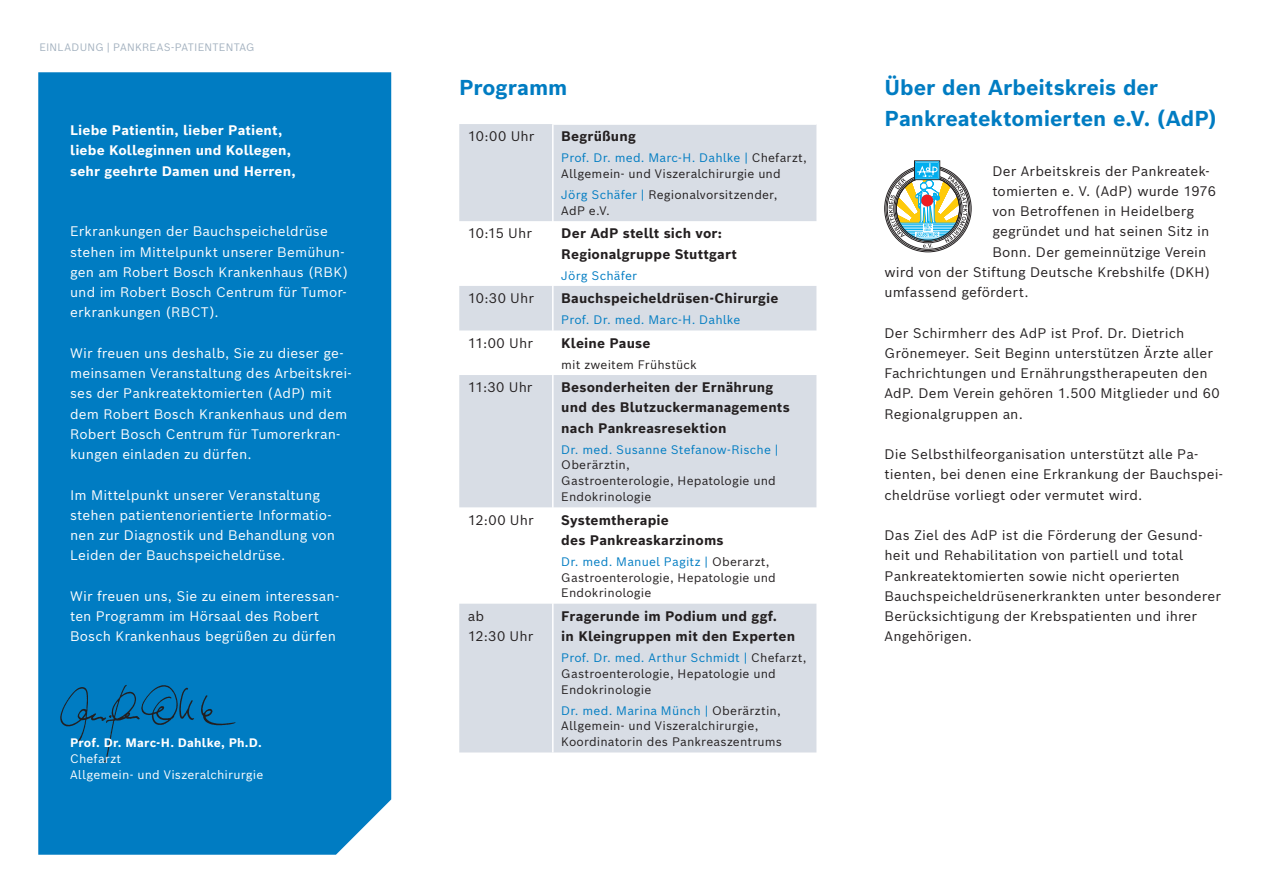
<style>
.page{position:relative;width:1263px;height:893px;background:#fff}
.page>*{position:absolute;margin:0;border:0;box-sizing:border-box;transform-origin:0 0}
.t1{font:700 21px/31.5px "Bosch Sans";color:#007cc2}
.t2{font:13.5px/20.2px "Bosch Sans";letter-spacing:.005em;color:#231f20}
.t3{font:13.5px/20.2px "Bosch Sans";letter-spacing:.005em;color:#fff}
.t4{font:700 13.5px/20.2px "Bosch Sans";letter-spacing:.01em;color:#231f20}
.t5{font:700 13.5px/20.2px "Bosch Sans";letter-spacing:.01em;color:#fff}
.t6{font:12px/15.8px "Bosch Sans";letter-spacing:.01em;color:#231f20}
.t7{font:12px "Bosch Sans";letter-spacing:.015em;color:#007cc2}
.t8{font:12px/15.8px "Bosch Sans";letter-spacing:.015em;color:#fff}
.t9{font:700 12px "Bosch Sans";letter-spacing:.015em;color:#fff}
.t10{font:10.5px "Bosch Sans";letter-spacing:.025em;color:#a3b1bf}
.s1{color:#007cc2}
</style>
<div class="page">
<div style="left:38px;top:72px;width:353px;height:783px;background:#007cc2"></div>
<svg style="left:889px;top:162px;width:78px;height:86px"></svg>
<div style="left:921px;top:195px;width:12px;height:11px;background:#ee1d23;border-radius:50%"></div>
<img style="left:51px;top:680px;width:191px;height:85px">
<svg style="left:459px;top:124px;width:357px;height:628px;fill:#d8dde5"></svg>
<hr style="left:552px;top:123px;width:264px;height:2px;background:#fff">
<hr style="left:552px;top:125px;width:2px;height:96px;background:#fff">
<hr style="left:552px;top:221px;width:2px;height:65px;background:#fff">
<hr style="left:552px;top:286px;width:2px;height:44px;background:#fff">
<hr style="left:552px;top:330px;width:2px;height:45px;background:#fff">
<hr style="left:552px;top:375px;width:2px;height:132px;background:#fff">
<hr style="left:552px;top:507px;width:2px;height:97px;background:#fff">
<hr style="left:552px;top:604px;width:2px;height:148px;background:#fff">
<p class="t10" style="left:39px;top:38px;width:217px">EINLADUNG | PANKREAS-PATIENTENTAG</p>
<p class="t5" style="left:70px;top:119px;width:227px">Liebe Patientin, lieber Patient, liebe Kolleginnen und Kollegen, sehr geehrte Damen und Herren,</p>
<p class="t3" style="left:70px;top:220px;width:280px">Erkrankungen der Bauchspeicheldrüse stehen im Mittelpunkt unserer Bemühun&shy;gen am Robert Bosch Krankenhaus (RBK) und im Robert Bosch Centrum für Tumor&shy;erkrankungen (RBCT).</p>
<p class="t3" style="left:70px;top:342px;width:283px">Wir freuen uns deshalb, Sie zu dieser ge&shy;meinsamen Veranstaltung des Arbeitskrei&shy;ses der Pankreatektomierten (AdP) mit dem Robert Bosch Krankenhaus und dem Robert Bosch Centrum für Tumorerkran&shy;kungen einladen zu dürfen.</p>
<p class="t3" style="left:70px;top:483px;width:267px">Im Mittelpunkt unserer Veranstaltung stehen patientenorientierte Informatio&shy;nen zur Diagnostik und Behandlung von Leiden der Bauchspeicheldrüse.</p>
<p class="t3" style="left:70px;top:585px;width:271px">Wir freuen uns, Sie zu einem interessan&shy;ten Programm im Hörsaal des Robert<br>Bosch Krankenhaus begrüßen zu dürfen</p>
<p class="t9" style="left:70px;top:733px;width:193px">Prof. Dr. Marc-H. Dahlke, Ph.D.</p>
<p class="t8" style="left:70px;top:750px;width:195px">Chefarzt<br>Allgemein- und Viszeralchirurgie</p>
<h1 class="t1" style="left:459px;top:69px;width:110px">Programm</h1>
<p class="t2" style="left:468px;top:125px;width:68px">10:00 Uhr</p>
<p class="t4" style="left:561px;top:125px;width:76px">Begrüßung</p>
<p class="t6" style="left:561px;top:149px;width:247px"><span class="s1">Prof. Dr. med. Marc-H. Dahlke |</span> Chefarzt,<br>Allgemein- und Viszeralchirurgie und</p>
<p class="t6" style="left:561px;top:186px;width:218px"><span class="s1">Jörg Schäfer |</span> Regionalvorsitzender,<br>AdP e.V.</p>
<p class="t2" style="left:468px;top:222px;width:66px">10:15 Uhr</p>
<p class="t4" style="left:561px;top:222px;width:177px">Der AdP stellt sich vor:<br>Regionalgruppe Stuttgart</p>
<p class="t7" style="left:561px;top:265px;width:77px">Jörg Schäfer</p>
<p class="t2" style="left:468px;top:287px;width:68px">10:30 Uhr</p>
<p class="t4" style="left:561px;top:287px;width:219px">Bauchspeicheldrüsen-Chirurgie</p>
<p class="t7" style="left:561px;top:310px;width:181px">Prof. Dr. med. Marc-H. Dahlke</p>
<p class="t2" style="left:468px;top:331px;width:67px">11:00 Uhr</p>
<p class="t4" style="left:561px;top:331px;width:91px">Kleine Pause</p>
<p class="t6" style="left:561px;top:355px;width:137px">mit zweitem Frühstück</p>
<p class="t2" style="left:468px;top:376px;width:66px">11:30 Uhr</p>
<p class="t4" style="left:561px;top:376px;width:230px">Besonderheiten der Ernährung und des Blutzuckermanagements nach Pankreasresektion</p>
<p class="t7" style="left:561px;top:439px;width:219px">Dr. med. Susanne Stefanow-Rische |</p>
<p class="t6" style="left:561px;top:456px;width:216px">Oberärztin,<br>Gastroenterologie, Hepatologie und<br>Endokrinologie</p>
<p class="t2" style="left:468px;top:508px;width:67px">12:00 Uhr</p>
<p class="t4" style="left:561px;top:508px;width:164px">Systemtherapie<br>des Pankreaskarzinoms</p>
<p class="t6" style="left:561px;top:552px;width:216px"><span class="s1">Dr. med. Manuel Pagitz |</span> Oberarzt,<br>Gastroenterologie, Hepatologie und<br>Endokrinologie</p>
<p class="t2" style="left:468px;top:605px;width:67px">ab<br>12:30 Uhr</p>
<p class="t4" style="left:561px;top:605px;width:235px">Fragerunde im Podium und ggf.<br>in Kleingruppen mit den Experten</p>
<p class="t6" style="left:561px;top:649px;width:247px"><span class="s1">Prof. Dr. med. Arthur Schmidt |</span> Chefarzt,<br>Gastroenterologie, Hepatologie und<br>Endokrinologie</p>
<p class="t6" style="left:561px;top:701px;width:222px"><span class="s1">Dr. med. Marina Münch |</span> Oberärztin,<br>Allgemein- und Viszeralchirurgie,<br>Koordinatorin des Pankreaszentrums</p>
<h1 class="t1" style="left:884px;top:69px;width:334px">Über den Arbeitskreis der<br>Pankreatektomierten e.V. (AdP)</h1>
<p class="t2" style="left:992px;top:159px;width:219px">Der Arbeitskreis der Pankreatek-</p>
<p class="t2" style="left:992px;top:180px;width:225px">tomierten e. V. (AdP) wurde 1976</p>
<p class="t2" style="left:992px;top:200px;width:203px">von Betroffenen in Heidelberg</p>
<p class="t2" style="left:992px;top:220px;width:218px">gegründet und hat seinen Sitz in</p>
<p class="t2" style="left:992px;top:240px;width:216px">Bonn. Der gemeinnützige Verein</p>
<p class="t2" style="left:884px;top:261px;width:327px">wird von der Stiftung Deutsche Krebshilfe (DKH)</p>
<p class="t2" style="left:884px;top:281px;width:146px">umfassend gefördert.</p>
<p class="t2" style="left:884px;top:321px;width:337px">Der Schirmherr des AdP ist Prof. Dr. Dietrich Grönemeyer. Seit Beginn unterstützen Ärzte aller Fachrichtungen und Ernährungstherapeuten den AdP. Dem Verein gehören 1.500 Mitglieder und 60<br>Regionalgruppen an.</p>
<p class="t2" style="left:884px;top:443px;width:340px">Die Selbsthilfeorganisation unterstützt alle Pa&shy;tienten, bei denen eine Erkrankung der Bauchspei&shy;cheldrüse vorliegt oder vermutet wird.</p>
<p class="t2" style="left:884px;top:524px;width:338px">Das Ziel des AdP ist die Förderung der Gesund&shy;heit und Rehabilitation von partiell und total Pankreatektomierten sowie nicht operierten Bauchspeicheldrüsenerkrankten unter besonderer Berücksichtigung der Krebspatienten und ihrer Angehörigen.</p>
</div>
